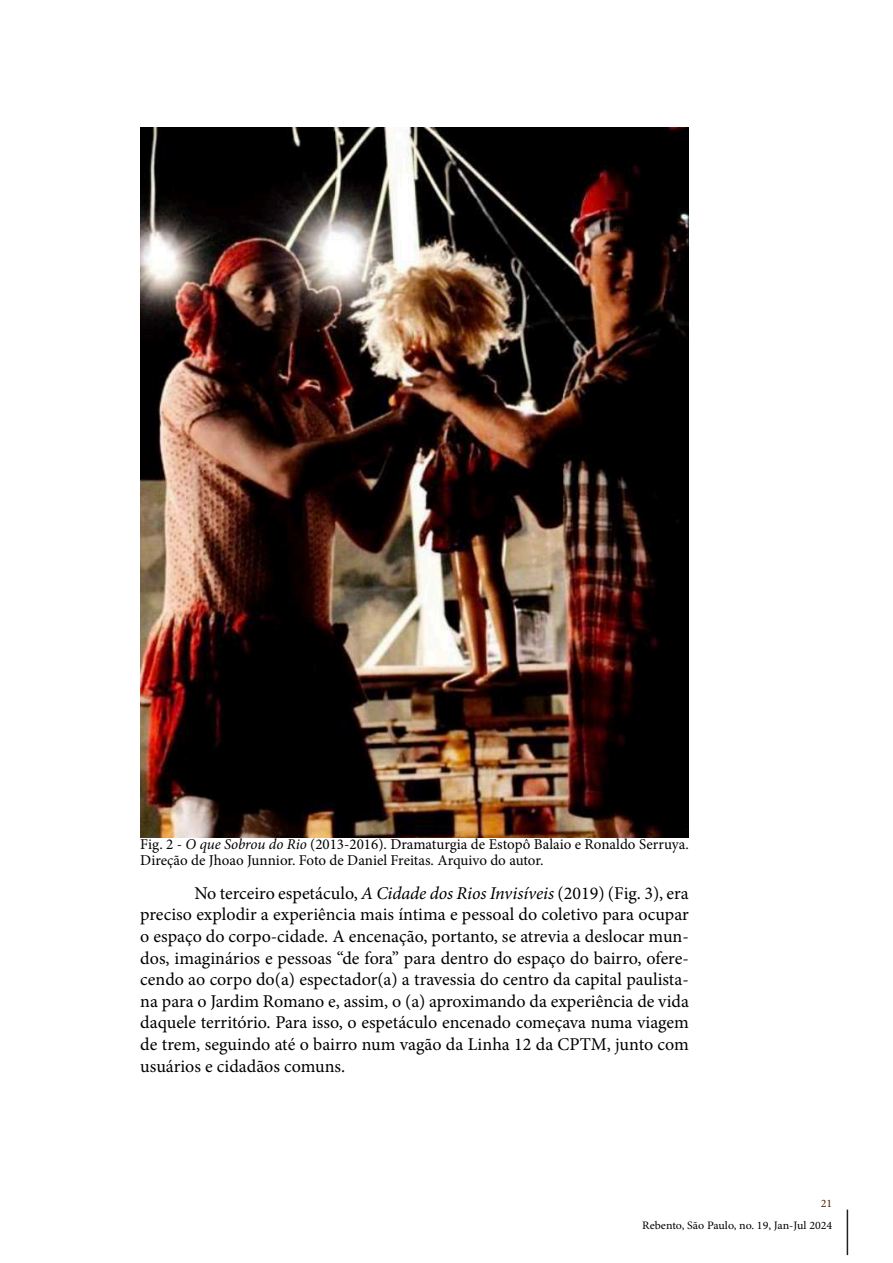
<style>
.page{position:relative;width:893px;height:1263px;background:#fff}
.page>*{position:absolute;margin:0;border:0;box-sizing:border-box;transform-origin:0 0}
.t1{font:18px/21.6px "Minion Pro";color:#000;text-align:justify}
.t2{font:15px/16.5px "Minion Pro";color:#000}
.t3{font:11.4px "Minion Pro";color:#000;scale:1.05 1}
.t4{font:11.4px "Minion Pro";color:#502800;scale:1.05 1}
.s1{font-style:italic}
</style>
<div class="page">
<hr style="left:847px;top:1209px;width:1px;height:46px;background:#231f20">
<img style="left:140px;top:128px;width:549px;height:710px">
<p class="t2" style="left:140px;top:836px;width:550px">Fig. 2 - <span class="s1">O que Sobrou do Rio</span> (2013-2016). Dramaturgia de Estopô Balaio e Ronaldo Serruya.<br>Direção de Jhoao Junnior. Foto de Daniel Freitas. Arquivo do autor.</p>
<p class="t1" style="left:140px;top:882px;width:550px;text-indent:54px">No terceiro espetáculo, <span class="s1">A Cidade dos Rios Invisíveis</span> (2019) (Fig. 3), era preciso explodir a experiência mais íntima e pessoal do coletivo para ocupar o espaço do corpo-cidade. A encenação, portanto, se atrevia a deslocar mun&shy;dos, imaginários e pessoas “de fora” para dentro do espaço do bairro, ofere&shy;cendo ao corpo do(a) espectador(a) a travessia do centro da capital paulista&shy;na para o Jardim Romano e, assim, o (a) aproximando da experiência de vida daquele território. Para isso, o espetáculo encenado começava numa viagem de trem, seguindo até o bairro num vagão da Linha 12 da CPTM, junto com usuários e cidadãos comuns.</p>
<p class="t4" style="left:821px;top:1195px;width:12px">21</p>
<p class="t3" style="left:642px;top:1218px;width:183px">Rebento, São Paulo, no. 19, Jan-Jul 2024</p>
</div>
